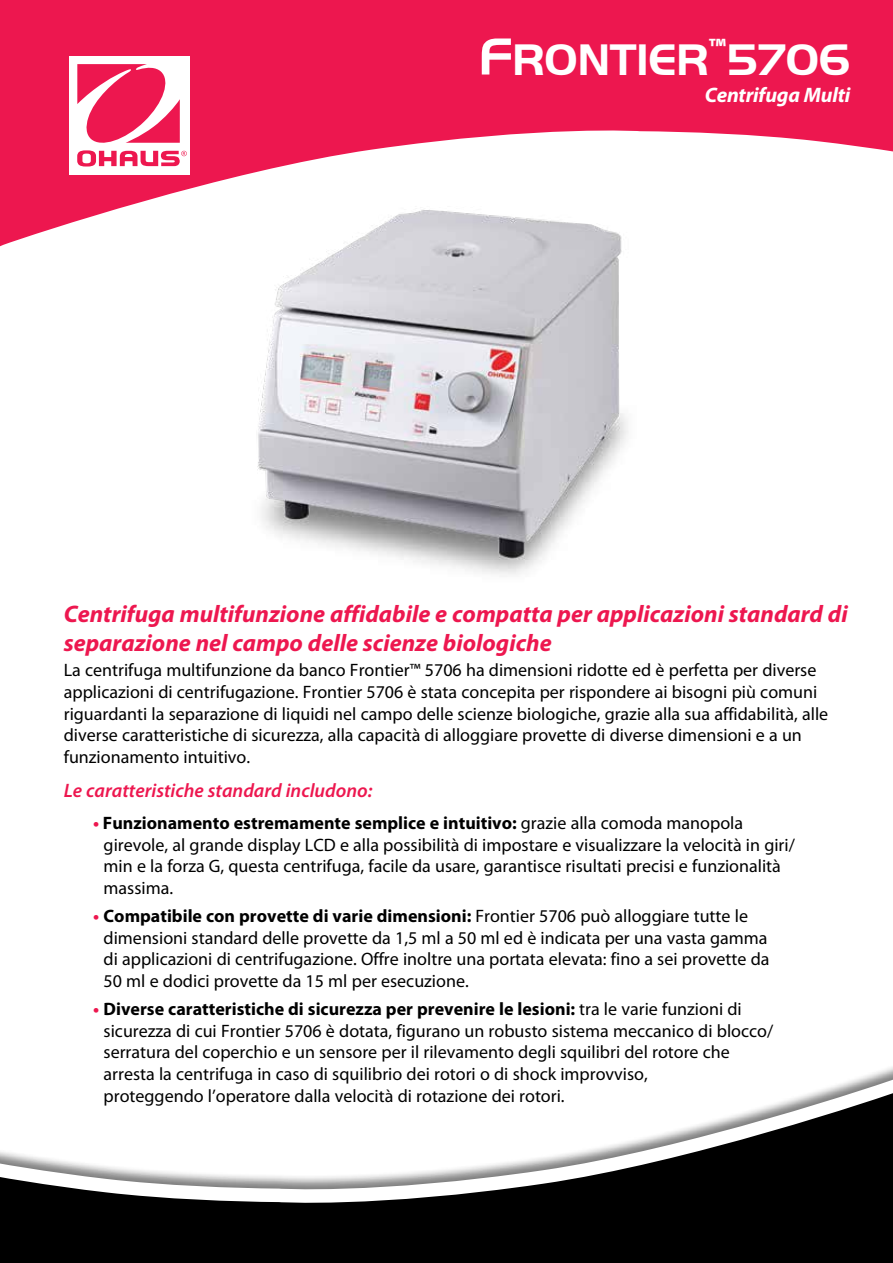
<style>
.page{position:relative;width:893px;height:1263px;background:#fff}
.page>*{position:absolute;margin:0;border:0;box-sizing:border-box;transform-origin:0 0}
.t1{font:700 45.9px "Handel Got D";letter-spacing:-.01em;color:#fff}
.t2{font:italic 700 24px/28.8px "Myriad Pro";color:#ed174f}
.t3{font:italic 700 21px "Myriad Pro";letter-spacing:-.01em;color:#fff}
.t4{font:italic 600 19.5px "Myriad Pro";color:#ed174f}
.t5{font:18px/21.6px "Myriad Pro";color:#000}
.s1{font-size:54px}
.s2{font-weight:700;color:#ed174f}
.s3{font-weight:700}
</style>
<div class="page">
<img style="left:257px;top:255px;width:371px;height:320px">
<svg style="left:0;top:0;width:893px;height:255px;fill:#ed174f"></svg>
<div style="left:69px;top:56px;width:121px;height:118px;background:#fff"></div>
<svg style="left:77px;top:64px;width:110px;height:102px"></svg>
<svg style="left:0;top:1077px;width:893px;height:186px"></svg>
<h1 class="t1" style="left:478px;top:33px;width:373px"><span class="s1">F</span>RONTIER<sup>™</sup>5706</h1>
<p class="t3" style="left:705px;top:83px;width:147px">Centrifuga Multi</p>
<h2 class="t2" style="left:64px;top:600px;width:785px">Centrifuga multifunzione affidabile e compatta per applicazioni standard di separazione nel campo delle scienze biologiche</h2>
<p class="t5" style="left:64px;top:660px;width:766px">La centrifuga multifunzione da banco Frontier™ 5706 ha dimensioni ridotte ed è perfetta per diverse applicazioni di centrifugazione. Frontier 5706 è stata concepita per rispondere ai bisogni più comuni riguardanti la separazione di liquidi nel campo delle scienze biologiche, grazie alla sua affidabilità, alle diverse caratteristiche di sicurezza, alla capacità di alloggiare provette di diverse dimensioni e a un funzionamento intuitivo.</p>
<p class="t4" style="left:64px;top:779px;width:310px">Le caratteristiche standard includono:</p>
<p class="t5" style="left:104px;top:812px;width:693px;text-indent:-11px"><span class="s2">•</span> <span class="s3">Funzionamento estremamente semplice e intuitivo:</span> grazie alla comoda manopola girevole, al grande display LCD e alla possibilità di impostare e visualizzare la velocità in giri/ min e la forza G, questa centrifuga, facile da usare, garantisce risultati precisi e funzionalità massima.</p>
<p class="t5" style="left:104px;top:906px;width:667px;text-indent:-11px"><span class="s2">•</span> <span class="s3">Compatibile con provette di varie dimensioni:</span> Frontier 5706 può alloggiare tutte le dimensioni standard delle provette da 1,5 ml a 50 ml ed è indicata per una vasta gamma di applicazioni di centrifugazione. Offre inoltre una portata elevata: fino a sei provette da 50 ml e dodici provette da 15 ml per esecuzione.</p>
<p class="t5" style="left:104px;top:999px;width:671px;text-indent:-11px"><span class="s2">•</span> <span class="s3">Diverse caratteristiche di sicurezza per prevenire le lesioni:</span> tra le varie funzioni di sicurezza di cui Frontier 5706 è dotata, figurano un robusto sistema meccanico di blocco/ serratura del coperchio e un sensore per il rilevamento degli squilibri del rotore che arresta la centrifuga in caso di squilibrio dei rotori o di shock improvviso,<br>proteggendo l’operatore dalla velocità di rotazione dei rotori.</p>
</div>
